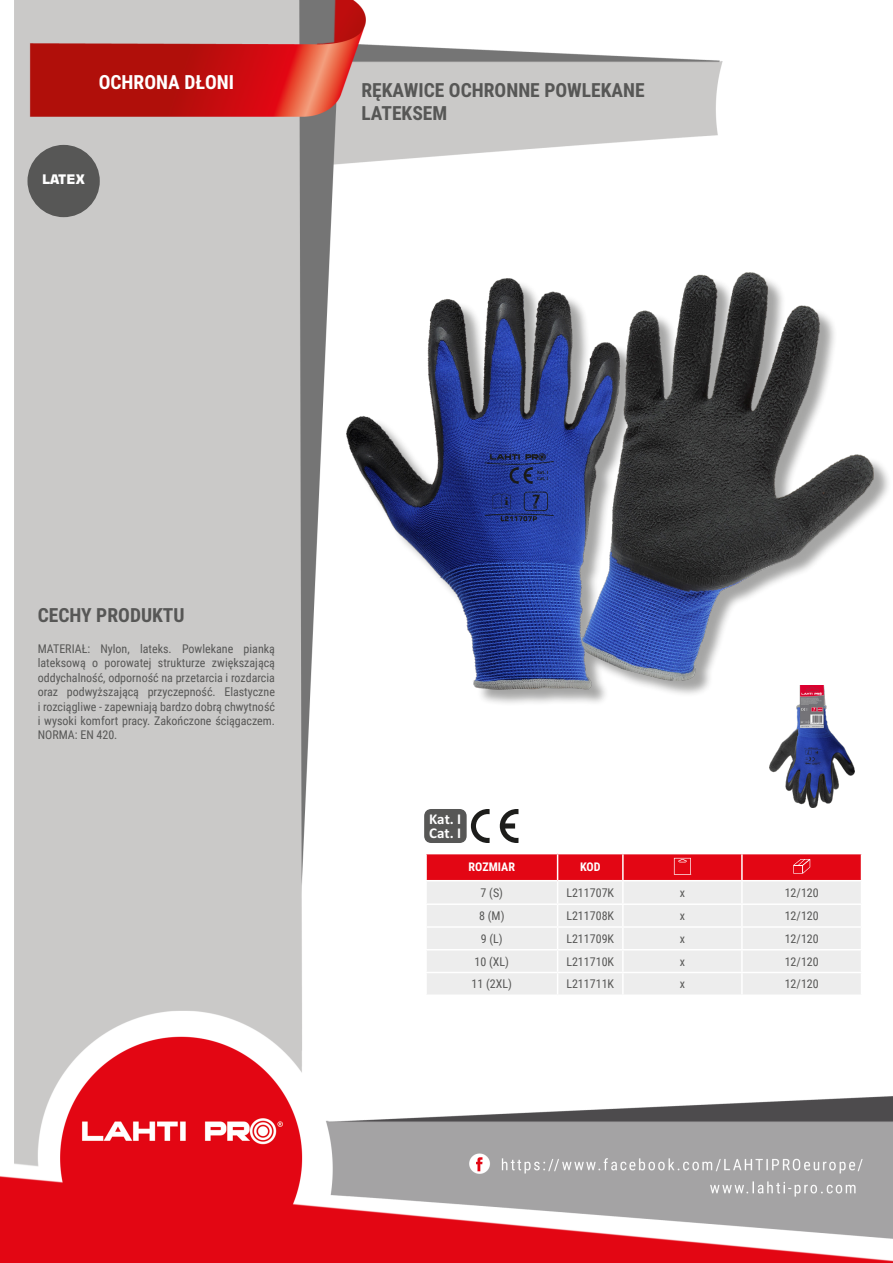
<style>
.page{position:relative;width:893px;height:1263px;background:#fff}
.page>*{position:absolute;margin:0;border:0;box-sizing:border-box;transform-origin:0 0}
.Lewo_bez_dzielenia{font:700 19.5px/23.4px "Roboto Condensed";color:#575756}
.MateriaĹ__CECHY{font:700 19.5px "Roboto Condensed";color:#575756}
.NagĹ_Ăłwek{font:700 19.5px "Roboto Condensed";color:#fff}
.t1{font:700 15px/13.8px "Calibri Profix";color:#fff}
.t2{font:700 13.05px "Square 721 BT";letter-spacing:-.015em;color:#fff}
.Opisy{font:12px/14.4px "Roboto Condensed";color:#575756;text-align:justify}
.Center{font:12px "Roboto Condensed";color:#575756}
.Indeks{font:12px "Roboto Condensed";color:#575756}
.Tabelka_nagĹ_Ăłwek{font:700 12px "Roboto Condensed";color:#fff}
</style>
<div class="page">
<img style="left:0;top:0;width:893px;height:1263px">
<div style="left:27px;top:145px;width:73px;height:72px;background:#575756;border-radius:50%"></div>
<div style="left:349px;top:275px;width:543px;height:432px;background:#1d1d1b;opacity:.4"></div>
<img style="left:347px;top:272px;width:527px;height:417px">
<hr style="left:425px;top:854px;width:2px;height:26px;background:#fff">
<hr style="left:425px;top:881px;width:2px;height:22px;background:#fff">
<hr style="left:425px;top:905px;width:2px;height:21px;background:#fff">
<hr style="left:425px;top:928px;width:2px;height:21px;background:#fff">
<hr style="left:425px;top:950px;width:2px;height:22px;background:#fff">
<hr style="left:425px;top:973px;width:2px;height:21px;background:#fff">
<hr style="left:425px;top:853px;width:133px;height:1px;background:#fff">
<hr style="left:425px;top:880px;width:133px;height:1px;background:#fff">
<hr style="left:425px;top:903px;width:133px;height:2px;background:#fff">
<hr style="left:425px;top:926px;width:133px;height:2px;background:#fff">
<hr style="left:425px;top:949px;width:133px;height:1px;background:#fff">
<hr style="left:425px;top:972px;width:133px;height:1px;background:#fff">
<hr style="left:425px;top:994px;width:133px;height:2px;background:#fff">
<hr style="left:558px;top:994px;width:65px;height:2px;background:#fff">
<hr style="left:623px;top:994px;width:119px;height:2px;background:#fff">
<hr style="left:742px;top:994px;width:120px;height:2px;background:#fff">
<svg style="left:426px;top:853px;width:436px;height:141px;background:#ecc5c7"></svg>
<div style="left:424px;top:809px;width:43px;height:34px;background:#575756;border-radius:7px"></div>
<svg style="left:500px;top:809px;width:18px;height:34px"></svg>
<svg style="left:471px;top:809px;width:19px;height:34px"></svg>
<img style="left:770px;top:685px;width:85px;height:123px">
<p class="NagĹ_Ăłwek" style="left:99px;top:69px;width:137px">OCHRONA DŁONI</p>
<p class="t2" style="left:42px;top:172px;width:44px">LATEX</p>
<p class="Lewo_bez_dzielenia" style="left:361px;top:77px;width:285px">RĘKAWICE OCHRONNE POWLEKANE<br>LATEKSEM</p>
<p class="MateriaĹ__CECHY" style="left:38px;top:601px;width:148px">CECHY PRODUKTU</p>
<p class="Opisy" style="left:38px;top:641px;width:239px">MATERIAŁ: Nylon, lateks. Powlekane pianką lateksową o porowatej strukturze zwiększającą oddychalność, odporność na przetarcia i rozdarcia oraz podwyższającą przyczepność. Elastyczne i rozciągliwe - zapewniają bardzo dobrą chwytność i wysoki komfort pracy. Zakończone ściągaczem.<br>NORMA: EN 420.</p>
<p class="t1" style="left:429px;top:811px;width:34px">Kat. I<br>Cat. I</p>
<p class="Tabelka_nagĹ_Ăłwek" style="left:469px;top:859px;width:48px">ROZMIAR</p>
<p class="Tabelka_nagĹ_Ăłwek" style="left:580px;top:859px;width:22px">KOD</p>
<p class="Center" style="left:481px;top:885px;width:24px">7 (S)</p>
<p class="Indeks" style="left:566px;top:885px;width:49px">L211707K</p>
<p class="Center" style="left:680px;top:885px;width:7px">x</p>
<p class="Center" style="left:785px;top:885px;width:36px">12/120</p>
<p class="Center" style="left:479px;top:907px;width:27px">8 (M)</p>
<p class="Indeks" style="left:566px;top:907px;width:49px">L211708K</p>
<p class="Center" style="left:680px;top:907px;width:7px">x</p>
<p class="Center" style="left:785px;top:907px;width:36px">12/120</p>
<p class="Center" style="left:481px;top:930px;width:23px">9 (L)</p>
<p class="Indeks" style="left:566px;top:930px;width:49px">L211709K</p>
<p class="Center" style="left:680px;top:930px;width:7px">x</p>
<p class="Center" style="left:785px;top:930px;width:36px">12/120</p>
<p class="Center" style="left:475px;top:953px;width:36px">10 (XL)</p>
<p class="Indeks" style="left:566px;top:953px;width:49px">L211710K</p>
<p class="Center" style="left:680px;top:953px;width:7px">x</p>
<p class="Center" style="left:785px;top:953px;width:36px">12/120</p>
<p class="Center" style="left:472px;top:976px;width:42px">11 (2XL)</p>
<p class="Indeks" style="left:566px;top:976px;width:49px">L211711K</p>
<p class="Center" style="left:680px;top:976px;width:7px">x</p>
<p class="Center" style="left:785px;top:976px;width:36px">12/120</p>
</div>
